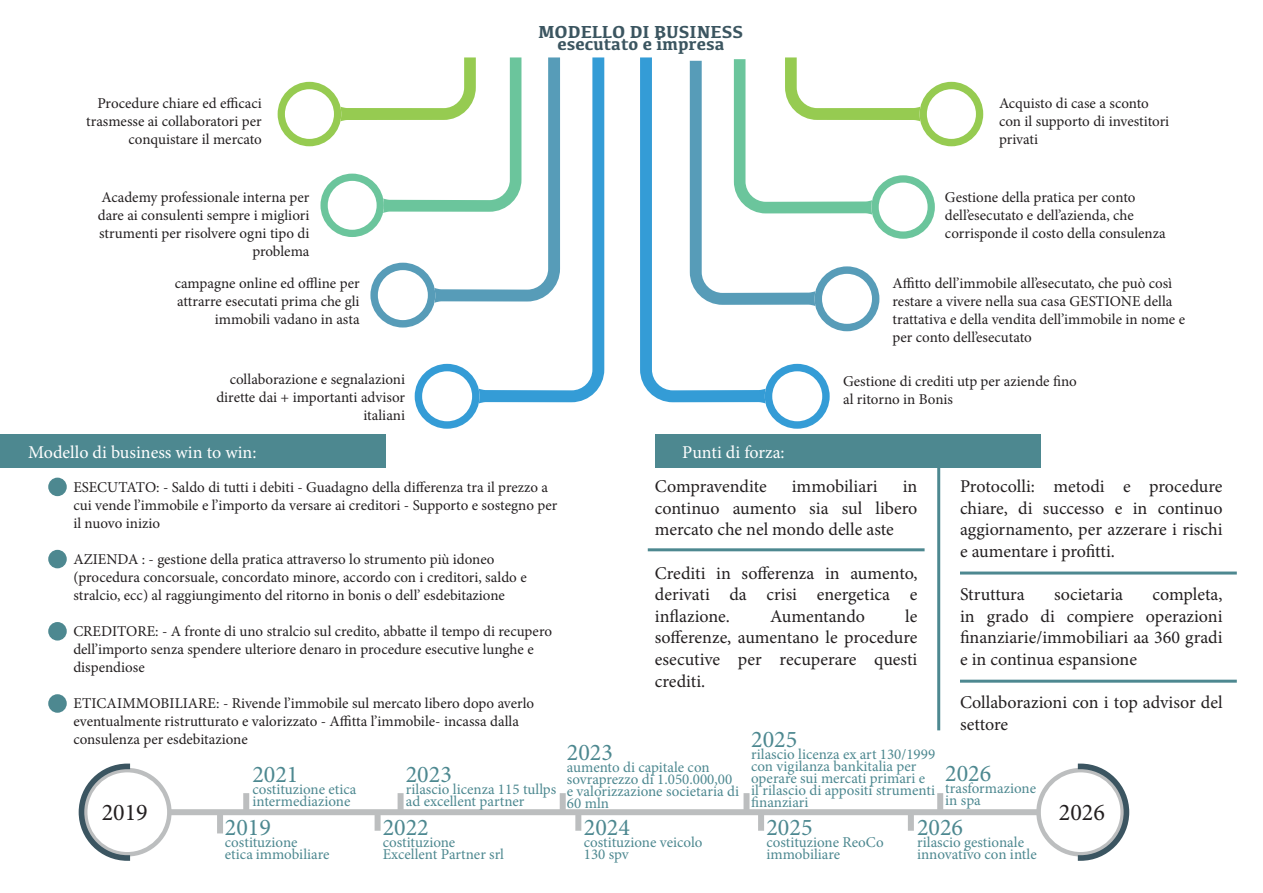
<style>
.page{position:relative;width:1263px;height:893px;background:#fff}
.page>*{position:absolute;margin:0;border:0;box-sizing:border-box;transform-origin:0 0}
.t1{font:24px "Minion Pro";color:#4d8890}
.t2{font:24px "Minion Pro";color:#231f20}
.t3{font:18px/21.6px "Minion Pro";color:#231f20;text-align:justify}
.t4{font:18px "Minion Pro";color:#fff}
.t5{font:700 18px "Kefa";color:#3b5560}
.t6{font:15px/18px "Minion Pro";color:#231f20}
.t7{font:15px/12px "Minion Pro";color:#4d8890}
</style>
<div class="page">
<div style="left:1px;top:434px;width:385px;height:34px;background:#4d8890"></div>
<div style="left:655px;top:434px;width:385px;height:34px;background:#4d8890"></div>
<svg style="left:278px;top:57px;width:326px;height:372px"></svg>
<svg style="left:640px;top:57px;width:343px;height:372px"></svg>
<div style="left:48px;top:478px;width:19px;height:18px;background:#4d8890;border-radius:50%"></div>
<div style="left:48px;top:550px;width:19px;height:18px;background:#4d8890;border-radius:50%"></div>
<div style="left:48px;top:622px;width:19px;height:18px;background:#4d8890;border-radius:50%"></div>
<div style="left:48px;top:694px;width:19px;height:19px;background:#4d8890;border-radius:50%"></div>
<hr style="left:937px;top:467px;width:3px;height:263px;background:#4d8890">
<hr style="left:648px;top:548px;width:276px;height:3px;background:#4d8890">
<hr style="left:960px;top:571px;width:277px;height:3px;background:#4d8890">
<hr style="left:960px;top:680px;width:277px;height:3px;background:#4d8890">
<div style="left:171px;top:809px;width:869px;height:6px;background:#bcbebf"></div>
<svg style="left:79px;top:764px;width:93px;height:97px"></svg>
<svg style="left:1036px;top:764px;width:93px;height:97px"></svg>
<div style="left:217px;top:815px;width:6px;height:18px;background:#bcbebf"></div>
<div style="left:243px;top:793px;width:6px;height:19px;background:#bcbebf"></div>
<div style="left:398px;top:793px;width:6px;height:19px;background:#bcbebf"></div>
<div style="left:560px;top:793px;width:6px;height:19px;background:#bcbebf"></div>
<div style="left:743px;top:793px;width:6px;height:19px;background:#bcbebf"></div>
<div style="left:937px;top:793px;width:6px;height:19px;background:#bcbebf"></div>
<div style="left:375px;top:812px;width:6px;height:19px;background:#bcbebf"></div>
<div style="left:575px;top:812px;width:6px;height:19px;background:#bcbebf"></div>
<div style="left:758px;top:812px;width:6px;height:19px;background:#bcbebf"></div>
<div style="left:908px;top:812px;width:6px;height:19px;background:#bcbebf"></div>
<p class="t5" style="left:538px;top:20px;width:206px">MODELLO DI BUSINESS</p>
<p class="t5" style="left:557px;top:32px;width:168px">esecutato e impresa</p>
<p class="t6" style="left:86px;top:94px;width:177px;text-align:right">Procedure chiare ed efficaci trasmesse ai collaboratori per conquistare il mercato</p>
<p class="t6" style="left:999px;top:94px;width:172px">Acquisto di case a sconto con il supporto di investitori privati</p>
<p class="t6" style="left:98px;top:188px;width:213px;text-align:right">Academy professionale interna per dare ai consulenti sempre i migliori strumenti per risolvere ogni tipo di problema</p>
<p class="t6" style="left:175px;top:274px;width:186px;text-align:right">campagne online ed offline per attrarre esecutati prima che gli immobili vadano in asta</p>
<p class="t6" style="left:216px;top:370px;width:190px;text-align:right">collaborazione e segnalazioni dirette dai + importanti advisor italiani</p>
<p class="t6" style="left:945px;top:188px;width:222px">Gestione della pratica per conto dell’esecutato e dell’azienda, che corrisponde il costo della consulenza</p>
<p class="t6" style="left:893px;top:274px;width:294px">Affitto dell’immobile all’esecutato, che può così restare a vivere nella sua casa GESTIONE della trattativa e della vendita dell’immobile in nome e per conto dell’esecutato</p>
<p class="t6" style="left:843px;top:372px;width:235px">Gestione di crediti utp per aziende fino al ritorno in Bonis</p>
<p class="t4" style="left:28px;top:440px;width:230px">Modello di business win to win:</p>
<p class="t4" style="left:682px;top:440px;width:104px">Punti di forza:</p>
<p class="t3" style="left:655px;top:476px;width:113px">Compravendite</p>
<p class="t3" style="left:792px;top:476px;width:87px">immobiliari</p>
<p class="t3" style="left:960px;top:476px;width:264px">Protocolli: metodi e procedure chiare, di successo e in continuo aggiornamento, per azzerare i rischi e aumentare i profitti.</p>
<p class="t3" style="left:960px;top:584px;width:66px">Struttura</p>
<p class="t3" style="left:1054px;top:584px;width:71px">societaria</p>
<p class="t3" style="left:655px;top:476px;width:264px;text-indent:248px">in continuo aumento sia sul libero mercato che nel mondo delle aste</p>
<p class="t3" style="left:655px;top:562px;width:264px">Crediti in sofferenza in aumento, derivati da crisi energetica e inflazione.</p>
<p class="t6" style="left:73px;top:478px;width:485px">ESECUTATO: - Saldo di tutti i debiti - Guadagno della differenza tra il prezzo a cui vende l’immobile e l’importo da versare ai creditori - Supporto e sostegno per il nuovo inizio</p>
<p class="t6" style="left:73px;top:550px;width:455px">AZIENDA : - gestione della pratica attraverso lo strumento più idoneo (procedura concorsuale, concordato minore, accordo con i creditori, saldo e stralcio, ecc) al raggiungimento del ritorno in bonis o dell’ esdebitazione</p>
<p class="t6" style="left:73px;top:622px;width:480px">CREDITORE: - A fronte di uno stralcio sul credito, abbatte il tempo di recupero dell’importo senza spendere ulteriore denaro in procedure esecutive lunghe e dispendiose</p>
<p class="t6" style="left:73px;top:694px;width:462px">ETICAIMMOBILIARE: - Rivende l’immobile sul mercato libero dopo averlo eventualmente ristrutturato e valorizzato - Affitta l’immobile- incassa dalla consulenza per esdebitazione</p>
<p class="t3" style="left:960px;top:584px;width:264px;text-indent:192px">completa, in grado di compiere operazioni finanziarie/immobiliari aa 360 gradi e in continua espansione</p>
<p class="t3" style="left:960px;top:692px;width:264px">Collaborazioni con i top advisor del settore</p>
<p class="t3" style="left:655px;top:605px;width:264px;text-indent:250px">le sofferenze, aumentano le procedure esecutive per recuperare questi crediti.</p>
<p class="t3" style="left:770px;top:605px;width:96px">Aumentando</p>
<h1 class="t1" style="left:751px;top:724px;width:48px">2025</h1>
<p class="t7" style="left:751px;top:749px;width:186px">rilascio licenza ex art 130/1999 con vigilanza bankitalia per operare sui mercati primari e il rilascio di appositi strumenti finanziari</p>
<h1 class="t1" style="left:567px;top:736px;width:48px">2023</h1>
<p class="t7" style="left:567px;top:761px;width:174px">aumento di capitale con sovraprezzo di 1.050.000,00 e valorizzazione societaria di<br>60 mln</p>
<h1 class="t1" style="left:945px;top:757px;width:48px">2026</h1>
<p class="t7" style="left:945px;top:782px;width:92px">trasformazione in spa</p>
<h1 class="t1" style="left:252px;top:758px;width:48px">2021</h1>
<p class="t7" style="left:252px;top:783px;width:106px">costituzione etica intermediazione</p>
<h1 class="t1" style="left:406px;top:758px;width:48px">2023</h1>
<p class="t7" style="left:406px;top:783px;width:152px">rilascio licenza 115 tullps ad excellent partner</p>
<h1 class="t2" style="left:1059px;top:796px;width:48px">2026</h1>
<h1 class="t2" style="left:102px;top:796px;width:48px">2019</h1>
<h1 class="t1" style="left:917px;top:811px;width:48px">2026</h1>
<p class="t7" style="left:917px;top:836px;width:121px">rilascio gestionale innovativo con intle</p>
<h1 class="t1" style="left:225px;top:811px;width:48px">2019</h1>
<p class="t7" style="left:225px;top:836px;width:106px">costituzione<br>etica immobiliare</p>
<h1 class="t1" style="left:383px;top:811px;width:48px">2022</h1>
<p class="t7" style="left:383px;top:836px;width:123px">costituzione<br>Excellent Partner srl</p>
<h1 class="t1" style="left:584px;top:811px;width:48px">2024</h1>
<p class="t7" style="left:584px;top:836px;width:120px">costituzione veicolo<br>130 spv</p>
<h1 class="t1" style="left:766px;top:811px;width:48px">2025</h1>
<p class="t7" style="left:766px;top:836px;width:119px">costituzione ReoCo immobiliare</p>
</div>
